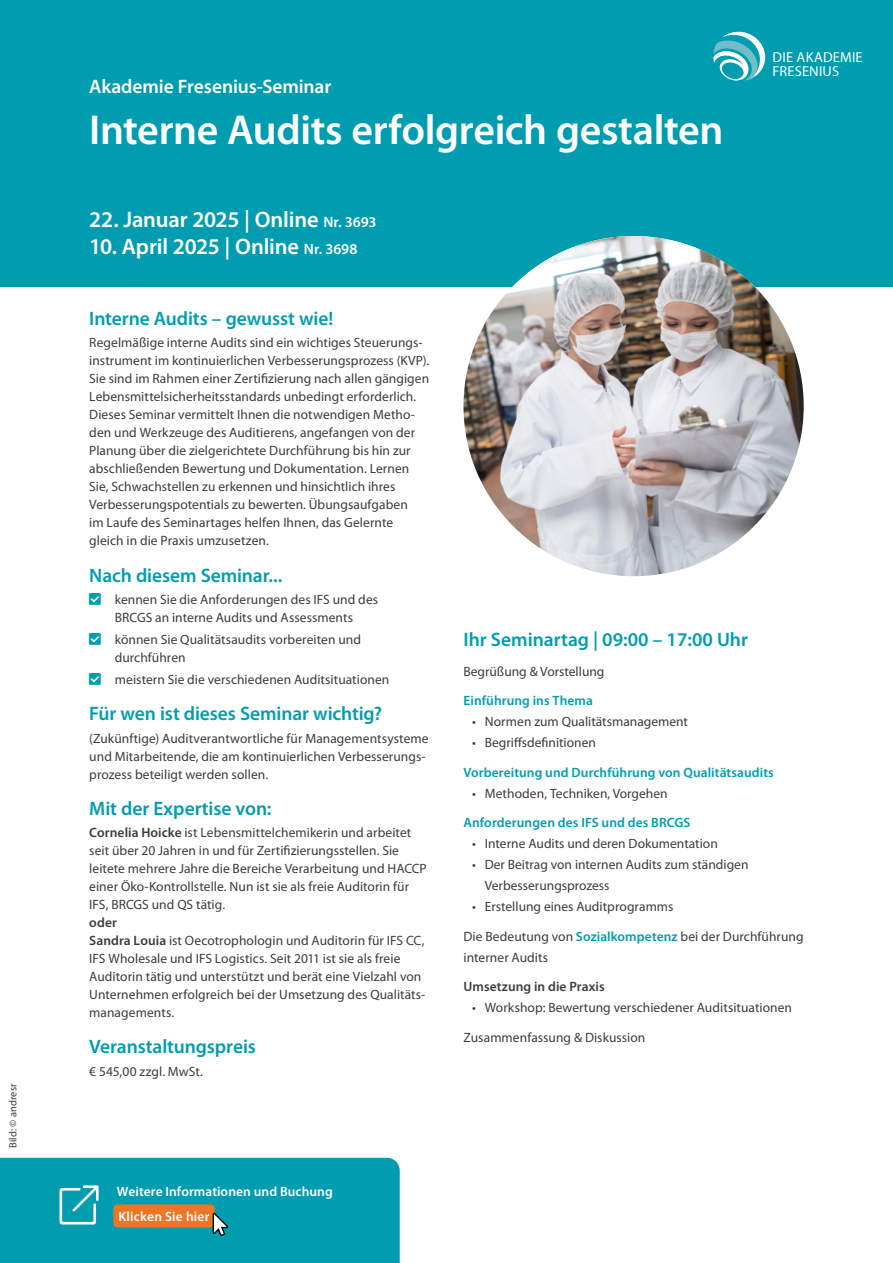
<style>
.page{position:relative;width:893px;height:1263px;background:#fff}
.page>*{position:absolute;margin:0;border:0;box-sizing:border-box;transform-origin:0 0}
.Seminartitel{font:600 42px "Myriad Pro";letter-spacing:-.01em;color:#fff}
.t1{font:600 22.5px "Myriad Pro";letter-spacing:-.01em;color:#fff}
.t2{font:600 19.5px "Myriad Pro";letter-spacing:-.005em;color:#009db1}
.t3{font:600 19.5px "Myriad Pro";letter-spacing:-.005em;color:#fff}
.t4{font:14.55px/14.5px "Myriad Pro";letter-spacing:.01em;color:#fff}
.t5{font:13.5px/18px "Myriad Pro";letter-spacing:.005em;color:#3c3c3b}
.t6{font:600 13.5px "Myriad Pro";letter-spacing:.005em;color:#009db1}
.t7{font:600 13.5px "Myriad Pro";letter-spacing:.005em;color:#fff}
.t8{font:600 13.5px "Myriad Pro";letter-spacing:.005em;color:#3c3c3b}
.t9{font:10.5px "Myriad Pro";letter-spacing:.01em;color:#3c3c3b}
.s1{font-size:15px}
.s2{font-weight:600}
.s3{font-weight:600;color:#009db1}
</style>
<div class="page">
<div style="left:0;top:0;width:893px;height:287px;background:#009db1"></div>
<svg style="left:713px;top:32px;width:53px;height:49px"></svg>
<img style="left:463px;top:236px;width:341px;height:340px;border-radius:170px">
<svg style="left:0;top:1158px;width:400px;height:105px;background:#119caa"></svg>
<p class="t9" style="left:6px;top:1148px;width:66px;rotate:-90deg">Bild: © andresr</p>
<p class="t3" style="left:89px;top:74px;width:244px">Akademie Fresenius-Seminar</p>
<p class="Seminartitel" style="left:89px;top:103px;width:636px">Interne Audits erfolgreich gestalten</p>
<p class="t1" style="left:89px;top:205px;width:289px">22. Januar 2025 | Online <span class="s1">Nr. 3693</span></p>
<p class="t1" style="left:89px;top:232px;width:270px">10. April 2025 | Online <span class="s1">Nr. 3698</span></p>
<p class="t4" style="left:773px;top:49px;width:92px">DIE AKADEMIE<br>FRESENIUS</p>
<p class="t2" style="left:89px;top:306px;width:246px">Interne Audits – gewusst wie!</p>
<p class="t5" style="left:89px;top:334px;width:341px">Regelmäßige interne Audits sind ein wichtiges Steuerungs&shy;instrument im kontinuierlichen Verbesserungsprozess (KVP).<br>Sie sind im Rahmen einer Zertifizierung nach allen gängigen Lebensmittelsicherheitsstandards unbedingt erforderlich.</p>
<p class="t5" style="left:89px;top:406px;width:327px">Dieses Seminar vermittelt Ihnen die notwendigen Metho&shy;den und Werkzeuge des Auditierens, angefangen von der Planung über die zielgerichtete Durchführung bis hin zur abschließenden Bewertung und Dokumentation. Lernen Sie, Schwachstellen zu erkennen und hinsichtlich ihres Verbesserungspotentials zu bewerten. Übungsaufgaben im Laufe des Seminartages helfen Ihnen, das Gelernte gleich in die Praxis umzusetzen.</p>
<p class="t2" style="left:89px;top:562px;width:195px">Nach diesem Seminar...</p>
<p class="t5" style="left:115px;top:590px;width:265px">kennen Sie die Anforderungen des IFS und des<br>BRCGS an interne Audits und Assessments</p>
<p class="t5" style="left:115px;top:630px;width:248px">können Sie Qualitätsaudits vorbereiten und durchführen</p>
<p class="t5" style="left:115px;top:670px;width:276px">meistern Sie die verschiedenen Auditsituationen</p>
<p class="t2" style="left:89px;top:701px;width:294px">Für wen ist dieses Seminar wichtig?</p>
<p class="t5" style="left:89px;top:729px;width:341px">(Zukünftige) Auditverantwortliche für Managementsysteme</p>
<p class="t5" style="left:89px;top:747px;width:338px">und Mitarbeitende, die am kontinuierlichen Verbesserungs&shy;prozess beteiligt werden sollen.</p>
<p class="t2" style="left:89px;top:796px;width:184px">Mit der Expertise von:</p>
<p class="t5" style="left:89px;top:823px;width:339px"><span class="s2">Cornelia Hoicke</span> ist Lebensmittelchemikerin und arbeitet seit über 20 Jahren in und für Zertifizierungsstellen. Sie leitete mehrere Jahre die Bereiche Verarbeitung und HACCP einer Öko-Kontrollstelle. Nun ist sie als freie Auditorin für IFS, BRCGS und QS tätig.<br><span class="s2">oder<br>Sandra Louia</span> ist Oecotrophologin und Auditorin für IFS CC, IFS Wholesale und IFS Logistics. Seit 2011 ist sie als freie Auditorin tätig und unterstützt und berät eine Vielzahl von Unternehmen erfolgreich bei der Umsetzung des Qualitäts&shy;managements.</p>
<p class="t2" style="left:89px;top:1034px;width:168px">Veranstaltungspreis</p>
<p class="t5" style="left:89px;top:1062px;width:115px">€ 545,00 zzgl. MwSt.</p>
<p class="t2" style="left:463px;top:627px;width:286px">Ihr Seminartag | 09:00 – 17:00 Uhr</p>
<p class="t5" style="left:463px;top:662px;width:142px">Begrüßung &amp; Vorstellung</p>
<p class="t6" style="left:463px;top:692px;width:131px">Einführung ins Thema</p>
<p class="t5" style="left:472px;top:712px;width:218px">• Normen zum Qualitätsmanagement</p>
<p class="t5" style="left:472px;top:733px;width:125px">• Begriffsdefinitionen</p>
<p class="t6" style="left:463px;top:763px;width:312px">Vorbereitung und Durchführung von Qualitätsaudits</p>
<p class="t5" style="left:472px;top:784px;width:197px">• Methoden, Techniken, Vorgehen</p>
<p class="t6" style="left:463px;top:814px;width:229px">Anforderungen des IFS und des BRCGS</p>
<p class="t5" style="left:472px;top:834px;width:247px">• Interne Audits und deren Dokumentation</p>
<p class="t5" style="left:485px;top:854px;width:265px;line-height:21px;text-indent:-13px">• Der Beitrag von internen Audits zum ständigen<br>Verbesserungsprozess</p>
<p class="t5" style="left:472px;top:897px;width:203px">• Erstellung eines Auditprogramms</p>
<p class="t5" style="left:463px;top:925px;width:342px;line-height:21px">Die Bedeutung von <span class="s3">Sozialkompetenz</span> bei der Durchführung interner Audits</p>
<p class="t8" style="left:463px;top:978px;width:143px">Umsetzung in die Praxis</p>
<p class="t5" style="left:472px;top:998px;width:322px">• Workshop: Bewertung verschiedener Auditsituationen</p>
<p class="t5" style="left:463px;top:1028px;width:183px">Zusammenfassung &amp; Diskussion</p>
<p class="t7" style="left:117px;top:1182px;width:217px">Weitere Informationen und Buchung</p>
<p class="t7" style="left:118px;top:1208px;width:93px">Klicken Sie hier</p>
</div>
